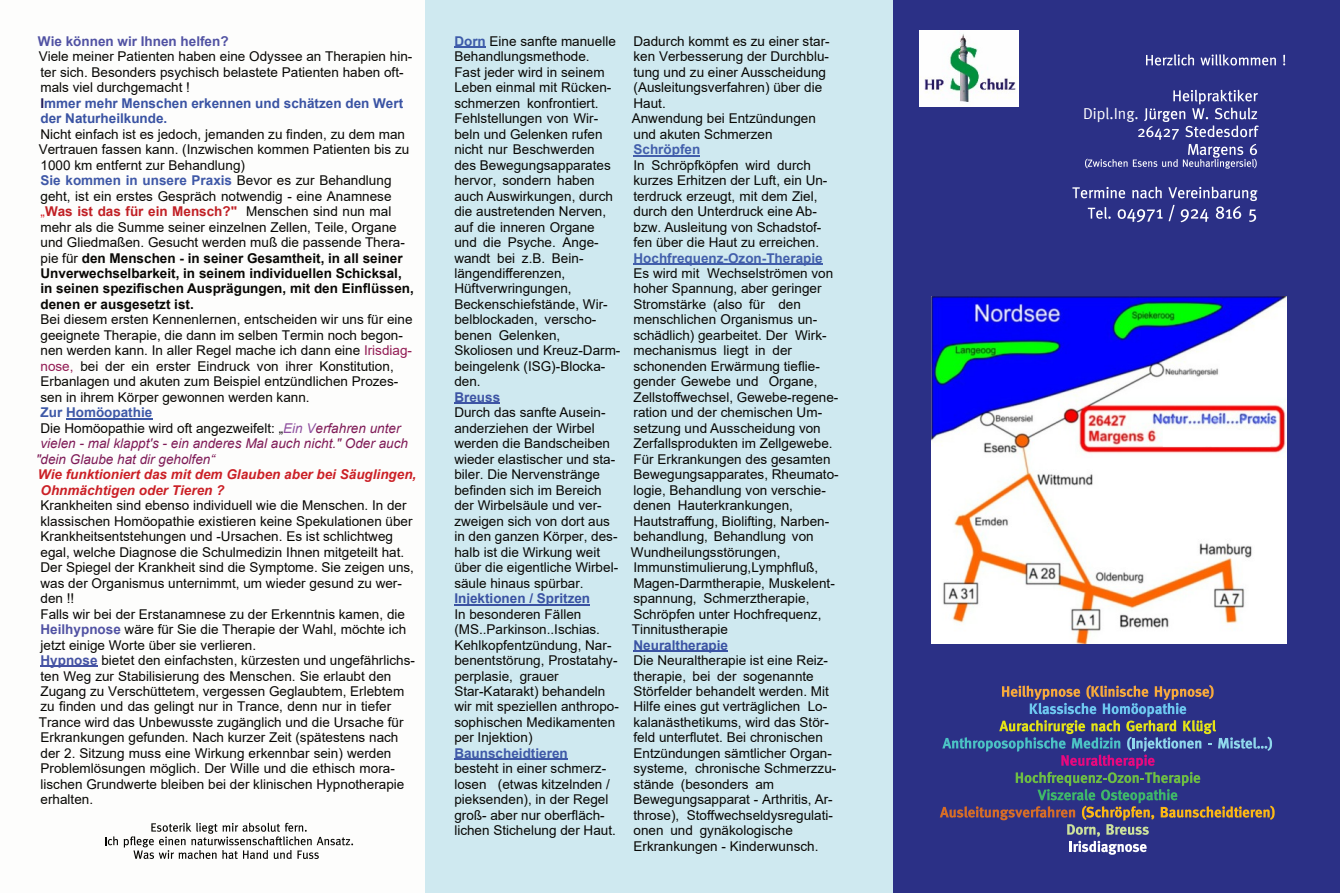
<style>
.page{position:relative;width:1340px;height:893px;background:#fff}
.page>*{position:absolute;margin:0;border:0;box-sizing:border-box;transform-origin:0 0}
.t1{font:15.75px "Meta";color:#fff}
.t2{font:13.5px/15.5px "Arial";color:#080704}
.t3{font:13.5px/15.5px "Arial";color:#090704}
.t4{font:italic 13.5px "Arial";color:#7f1b57}
.t5{font:italic 700 13.5px/15.5px "Arial";color:#cb2026}
.t6{font:700 13.5px "Arial";color:#425fab}
.t7{font:700 13.5px "Arial";color:#3a53a3}
.t8{font:700 13.5px "Arial";color:#5152a3}
.t9{font:700 13.5px "Arial";color:#3f59a7}
.t10{font:700 13.5px "Arial";color:#3e59a7}
.t11{font:700 13.5px "Arial";color:#3d54a4}
.s1{font-weight:700;color:#1d1956}
.s2{font-weight:700;color:#3a53a3}
.s3{font-weight:700;color:#3f58a7}
.s4{color:#da1f26}
.s5{font-weight:700;color:#c12025}
.s6{font-weight:700}
.s7{color:#921b53}
.s8{font-style:italic;color:#8f509f}
.s9{font-style:italic;color:#7f1b57}
.s10{font-weight:700;color:#5152a3}
.s11{font-weight:700;color:#4452a3}
.s12{font-weight:700;color:#3d5ba9}
</style>
<div class="page">
<div style="left:425px;top:0;width:468px;height:893px;background:#cfe9f0"></div>
<hr style="left:66px;top:418px;width:86px;height:1px;background:#3e59a7">
<hr style="left:40px;top:666px;width:58px;height:1px;background:#4452a3">
<svg style="left:105px;top:836px;width:13px;height:9px"></svg>
<svg style="left:124px;top:823px;width:229px;height:36px"></svg>
<hr style="left:454px;top:47px;width:32px;height:1px;background:#3d5ba9">
<hr style="left:454px;top:403px;width:46px;height:1px;background:#3d54a4">
<hr style="left:454px;top:604px;width:136px;height:1px;background:#3a53a3">
<hr style="left:454px;top:759px;width:114px;height:1px;background:#3f59a7">
<hr style="left:633px;top:155px;width:67px;height:1px;background:#425fab">
<hr style="left:633px;top:263px;width:189px;height:2px;background:#425fab">
<hr style="left:633px;top:650px;width:95px;height:2px;background:#3a53a3">
<div style="left:893px;top:0;width:446px;height:893px;background:#2b3086"></div>
<svg style="left:1146px;top:54px;width:48px;height:11px"></svg>
<svg style="left:1200px;top:54px;width:75px;height:12px"></svg>
<svg style="left:1283px;top:55px;width:2px;height:10px"></svg>
<svg style="left:1085px;top:90px;width:173px;height:79px"></svg>
<svg style="left:1072px;top:187px;width:53px;height:11px"></svg>
<svg style="left:1132px;top:187px;width:29px;height:11px"></svg>
<svg style="left:1087px;top:207px;width:23px;height:12px"></svg>
<svg style="left:1117px;top:209px;width:45px;height:13px"></svg>
<svg style="left:1168px;top:187px;width:89px;height:35px"></svg>
<img style="left:919px;top:31px;width:99px;height:76px">
<svg style="left:939px;top:685px;width:335px;height:170px"></svg>
<img style="left:931px;top:297px;width:355px;height:346px">
<div style="left:1162px;top:429px;width:108px;height:18px;background:#fff;border:2px solid #fff"></div>
<p class="t8" style="left:38px;top:36px;width:192px">Wie können wir Ihnen helfen?</p>
<p class="t2" style="left:39px;top:50px;width:375px">Viele meiner Patienten haben eine Odyssee an Therapien hin&shy;ter sich. Besonders psychisch belastete Patienten haben oft&shy;mals viel durchgemacht !<br><span class="s1">I</span><span class="s2">mmer mehr Menschen erkennen und schätzen den Wert der Naturheilkunde.</span></p>
<p class="t2" style="left:39px;top:127px;width:377px">Nicht einfach ist es jedoch, jemanden zu finden, zu dem man Vertrauen fassen kann. (Inzwischen kommen Patienten bis zu 1000 km entfernt zur Behandlung)<br><span class="s3">Sie kommen in unsere Praxis</span> Bevor es zur Behandlung geht, ist ein erstes Gespräch notwendig - eine Anamnese <span class="s4">„</span><span class="s5">Was ist das für ein Mensch?"</span> Menschen sind nun mal mehr als die Summe seiner einzelnen Zellen, Teile, Organe und Gliedmaßen. Gesucht werden muß die passende Thera&shy;pie für <span class="s6">den Menschen - in seiner Gesamtheit, in all seiner Unverwechselbarkeit, in seinem individuellen Schicksal, in seinen spezifischen Ausprägungen, mit den Einflüssen, denen er ausgesetzt ist.</span></p>
<p class="t2" style="left:40px;top:313px;width:373px">Bei diesem ersten Kennenlernen, entscheiden wir uns für eine geeignete Therapie, die dann im selben Termin noch begon&shy;nen werden kann. In aller Regel mache ich dann eine <span class="s7">Irisdiag&shy;nose,</span> bei der ein erster Eindruck von ihrer Konstitution, Erbanlagen und akuten zum Beispiel entzündlichen Prozes&shy;sen in ihrem Körper gewonnen werden kann.</p>
<p class="t10" style="left:40px;top:407px;width:113px">Zur Homöopathie</p>
<p class="t2" style="left:40px;top:422px;width:361px">Die Homöopathie wird oft angezweifelt: „<span class="s8">Ein V</span><span class="s9">erfahren unter</span></p>
<p class="t4" style="left:40px;top:438px;width:369px">vielen - mal klappt's - ein anderes Mal auch nicht." Oder auch</p>
<p class="t4" style="left:36px;top:454px;width:181px">"dein Glaube hat dir geholfen“</p>
<p class="t5" style="left:38px;top:468px;width:380px">Wie funktioniert das mit dem Glauben aber bei Säuglingen,<br>Ohnmächtigen oder Tieren ?</p>
<p class="t2" style="left:39px;top:499px;width:377px">Krankheiten sind ebenso individuell wie die Menschen. In der klassischen Homöopathie existieren keine Spekulationen über Krankheitsentstehungen und -Ursachen. Es ist schlichtweg egal, welche Diagnose die Schulmedizin Ihnen mitgeteilt hat.<br>Der Spiegel der Krankheit sind die Symptome. Sie zeigen uns, was der Organismus unternimmt, um wieder gesund zu wer&shy;den !!<br>Falls wir bei der Erstanamnese zu der Erkenntnis kamen, die <span class="s10">Heilhypnose</span> wäre für Sie die Therapie der Wahl, möchte ich jetzt einige Worte über sie verlieren.<br><span class="s11">Hypnose</span> bietet den einfachsten, kürzesten und ungefährlichs&shy;ten Weg zur Stabilisierung des Menschen. Sie erlaubt den Zugang zu Verschüttetem, vergessen Geglaubtem, Erlebtem zu finden und das gelingt nur in Trance, denn nur in tiefer Trance wird das Unbewusste zugänglich und die Ursache für Erkrankungen gefunden. Nach kurzer Zeit (spätestens nach der 2. Sitzung muss eine Wirkung erkennbar sein) werden Problemlösungen möglich. Der Wille und die ethisch mora&shy;lischen Grundwerte bleiben bei der klinischen Hypnotherapie erhalten.</p>
<p class="t2" style="left:454px;top:35px;width:168px"><span class="s12">Dorn</span> Eine sanfte manuelle<br>Behandlungsmethode.<br>Fast jeder wird in seinem<br>Leben einmal mit Rücken&shy;schmerzen konfrontiert.<br>Fehlstellungen von Wir&shy;beln und Gelenken rufen nicht nur Beschwerden<br>des Bewegungsapparates hervor, sondern haben auch Auswirkungen, durch die austretenden Nerven, auf die inneren Organe und die Psyche. Ange&shy;wandt bei z.B. Bein&shy;längendifferenzen,<br>Hüftverwringungen,<br>Beckenschiefstände, Wir&shy;belblockaden, verscho&shy;benen Gelenken,<br>Skoliosen und Kreuz-Darm&shy;beingelenk (ISG)-Blocka&shy;den.</p>
<p class="t11" style="left:454px;top:392px;width:47px">Breuss</p>
<p class="t2" style="left:454px;top:406px;width:165px">Durch das sanfte Ausein&shy;anderziehen der Wirbel werden die Bandscheiben wieder elastischer und sta&shy;biler. Die Nervenstränge befinden sich im Bereich der Wirbelsäule und ver&shy;zweigen sich von dort aus in den ganzen Körper, des&shy;halb ist die Wirkung weit über die eigentliche Wirbel&shy;säule hinaus spürbar.</p>
<p class="t7" style="left:454px;top:593px;width:137px">Injektionen / Spritzen</p>
<p class="t3" style="left:454px;top:607px;width:166px">In besonderen Fällen (MS..Parkinson..Ischias.<br>Kehlkopfentzündung, Nar&shy;benentstörung, Prostatahy&shy;perplasie, grauer<br>Star-Katarakt) behandeln wir mit speziellen anthropo&shy;sophischen Medikamenten per Injektion)</p>
<p class="t9" style="left:454px;top:748px;width:115px">Baunscheidtieren</p>
<p class="t2" style="left:454px;top:762px;width:163px">besteht in einer schmerz&shy;losen (etwas kitzelnden / pieksenden), in der Regel groß- aber nur oberfläch&shy;lichen Stichelung der Haut.</p>
<p class="t2" style="left:631px;top:35px;width:199px">Dadurch kommt es zu einer star&shy;ken Verbesserung der Durchblu&shy;tung und zu einer Ausscheidung (Ausleitungsverfahren) über die<br>Haut.<br>Anwendung bei Entzündungen und akuten Schmerzen</p>
<p class="t6" style="left:633px;top:144px;width:68px">Schröpfen</p>
<p class="t2" style="left:633px;top:158px;width:195px">In Schröpfköpfen wird durch kurzes Erhitzen der Luft, ein Un&shy;terdruck erzeugt, mit dem Ziel, durch den Unterdruck eine Ab&shy;bzw. Ausleitung von Schadstof&shy;fen über die Haut zu erreichen.</p>
<p class="t6" style="left:633px;top:253px;width:191px">Hochfrequenz-Ozon-Therapie</p>
<p class="t2" style="left:631px;top:267px;width:209px">Es wird mit Wechselströmen von hoher Spannung, aber geringer<br>Stromstärke (also für den menschlichen Organismus un&shy;schädlich) gearbeitet. Der Wirk&shy;mechanismus liegt in der schonenden Erwärmung tieflie&shy;gender Gewebe und Organe,<br>Zellstoffwechsel, Gewebe-regene&shy;ration und der chemischen Um&shy;setzung und Ausscheidung von<br>Zerfallsprodukten im Zellgewebe.<br>Für Erkrankungen des gesamten<br>Bewegungsapparates, Rheumato&shy;logie, Behandlung von verschie&shy;denen Hauterkrankungen,<br>Hautstraffung, Biolifting, Narben&shy;behandlung, Behandlung von<br>Wundheilungsstörungen,<br>Immunstimulierung,Lymphfluß,<br>Magen-Darmtherapie, Muskelent&shy;spannung, Schmerztherapie,<br>Schröpfen unter Hochfrequenz,<br>Tinnitustherapie</p>
<p class="t7" style="left:633px;top:640px;width:96px">Neuraltherapie</p>
<p class="t2" style="left:633px;top:654px;width:204px">Die Neuraltherapie ist eine Reiz&shy;therapie, bei der sogenannte<br>Störfelder behandelt werden. Mit<br>Hilfe eines gut verträglichen Lo&shy;kalanästhetikums, wird das Stör&shy;feld unterflutet. Bei chronischen<br>Entzündungen sämtlicher Organ&shy;systeme, chronische Schmerzzu&shy;stände (besonders am<br>Bewegungsapparat - Arthritis, Ar&shy;throse), Stoffwechseldysregulati&shy;onen und gynäkologische<br>Erkrankungen - Kinderwunsch.</p>
<p class="t1" style="left:1083px;top:105px;width:57px">Dipl.Ing.</p>
</div>
